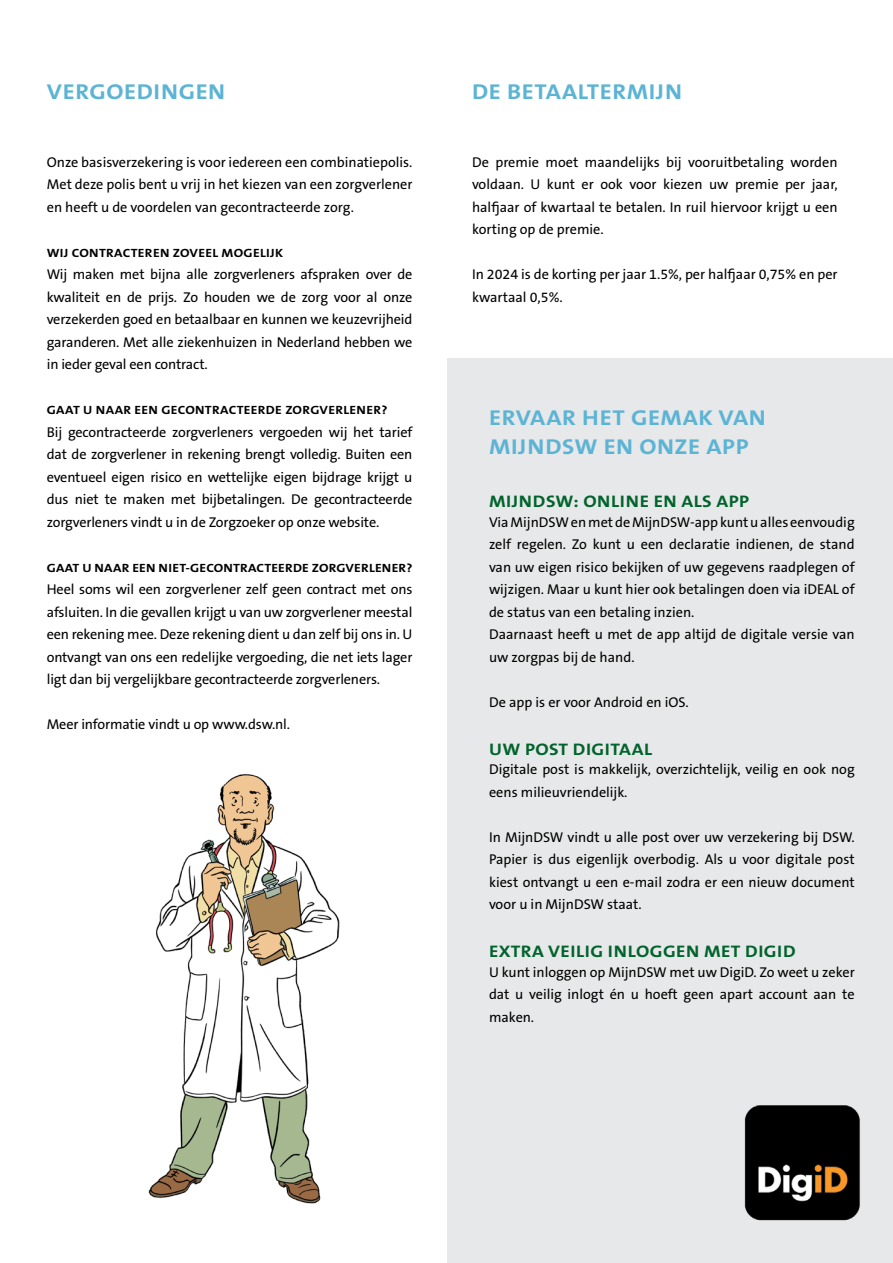
<style>
.page{position:relative;width:893px;height:1263px;background:#fff}
.page>*{position:absolute;margin:0;border:0;box-sizing:border-box;transform-origin:0 0}
.t1{font:700 21.6px/28.5px "The Sans B W7";letter-spacing:.025em;color:#5cb4d5;scale:1.13 1}
.t2{font:700 16.8px "The Sans B W7";letter-spacing:.025em;color:#00642c;scale:1.13 1}
.t3{font:14.25px/22.5px "The Sans B W5 Plain";color:#000;text-align:justify}
.t4{font:700 12px "The Sans B W7";letter-spacing:.025em;color:#000;scale:1.12 1}
</style>
<div class="page">
<div style="left:447px;top:359px;width:446px;height:904px;background:#e7e8e9"></div>
<img style="left:148px;top:774px;width:192px;height:430px">
<h1 class="t1" style="left:47px;top:78px;width:159px">VERGOEDINGEN</h1>
<h1 class="t1" style="left:472px;top:78px;width:187px">DE BETAALTERMIJN</h1>
<p class="t3" style="left:47px;top:151px;width:367px">Onze basisverzekering is voor iedereen een combinatiepolis.<br>Met deze polis bent u vrij in het kiezen van een zorgverlener en heeft u de voordelen van gecontracteerde zorg.</p>
<p class="t4" style="left:47px;top:245px;width:213px">WIJ CONTRACTEREN ZOVEEL MOGELIJK</p>
<p class="t3" style="left:47px;top:263px;width:367px">Wij maken met bijna alle zorgverleners afspraken over de kwaliteit en de prijs. Zo houden we de zorg voor al onze verzekerden goed en betaalbaar en kunnen we keuzevrijheid garanderen. Met alle ziekenhuizen in Nederland hebben we in ieder geval een contract.</p>
<p class="t4" style="left:47px;top:402px;width:306px">GAAT U NAAR EEN GECONTRACTEERDE ZORGVERLENER?</p>
<p class="t3" style="left:47px;top:421px;width:367px">Bij gecontracteerde zorgverleners vergoeden wij het tarief dat de zorgverlener in rekening brengt volledig. Buiten een eventueel eigen risico en wettelijke eigen bijdrage krijgt u dus niet te maken met bijbetalingen. De gecontracteerde zorgverleners vindt u in de Zorgzoeker op onze website.</p>
<p class="t4" style="left:47px;top:560px;width:328px">GAAT U NAAR EEN NIET-GECONTRACTEERDE ZORGVERLENER?</p>
<p class="t3" style="left:47px;top:578px;width:367px">Heel soms wil een zorgverlener zelf geen contract met ons afsluiten. In die gevallen krijgt u van uw zorgverlener meestal een rekening mee. Deze rekening dient u dan zelf bij ons in. U ontvangt van ons een redelijke vergoeding, die net iets lager ligt dan bij vergelijkbare gecontracteerde zorgverleners.</p>
<p class="t3" style="left:47px;top:713px;width:245px">Meer informatie vindt u op www.dsw.nl.</p>
<p class="t3" style="left:472px;top:151px;width:367px">De premie moet maandelijks bij vooruitbetaling worden voldaan. U kunt er ook voor kiezen uw premie per jaar, halfjaar of kwartaal te betalen. In ruil hiervoor krijgt u een korting op de premie.</p>
<p class="t3" style="left:472px;top:263px;width:367px">In 2024 is de korting per jaar 1.5%, per halfjaar 0,75% en per kwartaal 0,5%.</p>
<h1 class="t1" style="left:489px;top:404px;width:246px">ERVAAR HET GEMAK VAN<br>MIJNDSW EN ONZE APP</h1>
<p class="t2" style="left:489px;top:491px;width:232px">MIJNDSW: ONLINE EN ALS APP</p>
<p class="t3" style="left:489px;top:511px;width:367px;text-align:left">Via MijnDSW en met de MijnDSW-app kunt u alles eenvoudig zelf regelen. Zo kunt u een declaratie indienen, de stand van uw eigen risico bekijken of uw gegevens raadplegen of wijzigen. Maar u kunt hier ook betalingen doen via iDEAL of de status van een betaling inzien.<br>Daarnaast heeft u met de app altijd de digitale versie van uw zorgpas bij de hand.</p>
<p class="t3" style="left:489px;top:691px;width:201px">De app is er voor Android en iOS.</p>
<p class="t2" style="left:489px;top:738px;width:146px">UW POST DIGITAAL</p>
<p class="t3" style="left:489px;top:758px;width:367px">Digitale post is makkelijk, overzichtelijk, veilig en ook nog eens milieuvriendelijk.</p>
<p class="t3" style="left:489px;top:826px;width:367px">In MijnDSW vindt u alle post over uw verzekering bij DSW.<br>Papier is dus eigenlijk overbodig. Als u voor digitale post kiest ontvangt u een e-mail zodra er een nieuw document voor u in MijnDSW staat.</p>
<p class="t2" style="left:489px;top:941px;width:273px">EXTRA VEILIG INLOGGEN MET DIGID</p>
<p class="t3" style="left:489px;top:961px;width:367px">U kunt inloggen op MijnDSW met uw DigiD. Zo weet u zeker dat u veilig inlogt én u hoeft geen apart account aan te maken.</p>
</div>
